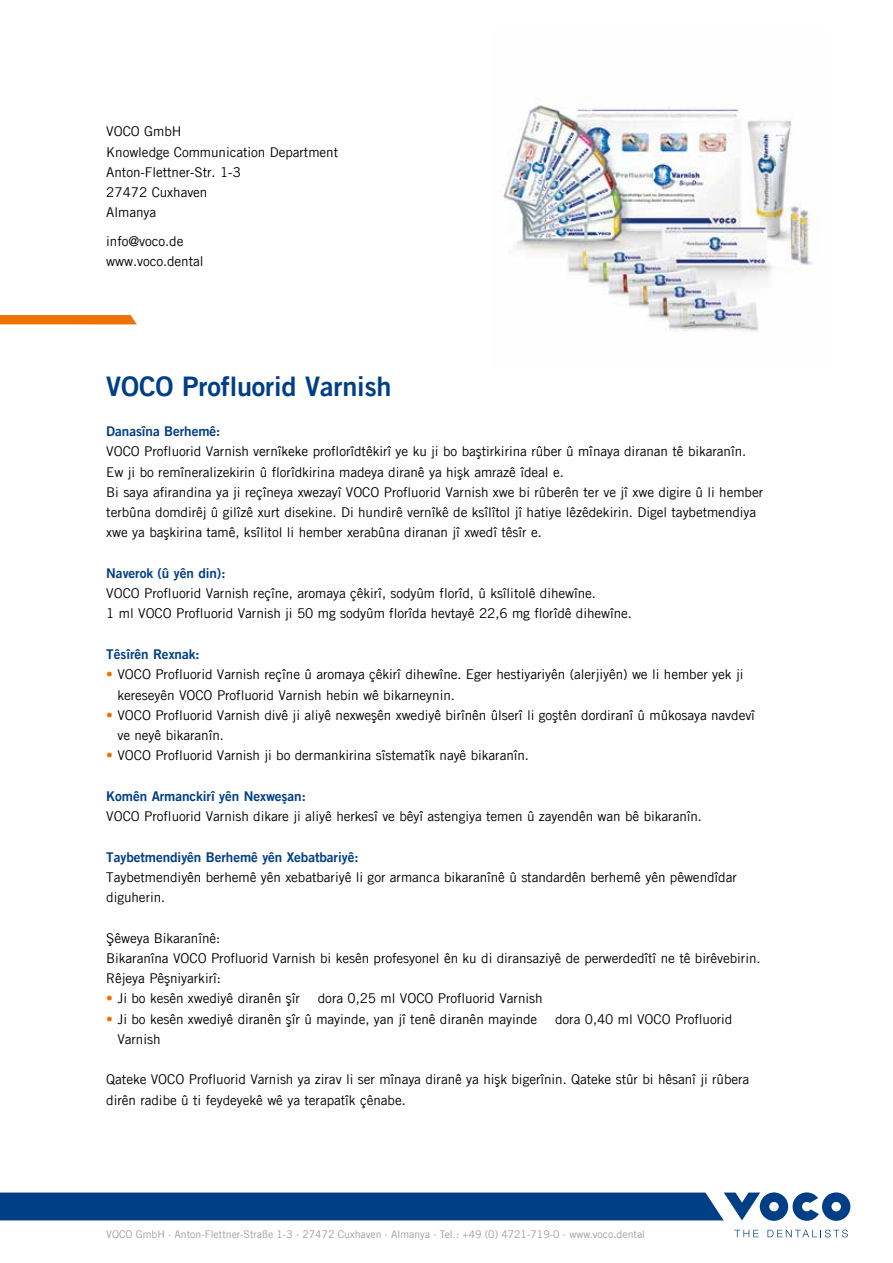
<style>
.page{position:relative;width:893px;height:1263px;background:#fff}
.page>*{position:absolute;margin:0;border:0;box-sizing:border-box;transform-origin:0 0}
.t1{font:27px "Trade Gothic LT Com Bd 2";letter-spacing:-.005em;color:#003f85}
.t2{font:13.5px/20.2px "Trade Gothic LT Com";letter-spacing:-.005em;color:#000}
.t3{font:13.5px "Trade Gothic LT Com Bd 2";letter-spacing:-.005em;color:#003f85}
.t4{font:10.5px "Trade Gothic LT Com";color:#9d9d9c}
.s1{color:#ee7203}
</style>
<div class="page">
<img style="left:503px;top:105px;width:316px;height:226px">
<svg style="left:0;top:315px;width:137px;height:9px"></svg>
<svg style="left:0;top:1192px;width:850px;height:29px;background:#1b5392"></svg>
<svg style="left:734px;top:1230px;width:24px;height:7px"></svg>
<svg style="left:767px;top:1229px;width:81px;height:8px"></svg>
<p class="t2" style="left:106px;top:121px;width:233px">VOCO GmbH<br>Knowledge Communication Department<br>Anton-Flettner-Str. 1-3<br>27472 Cuxhaven<br>Almanya</p>
<p class="t2" style="left:106px;top:231px;width:99px">info@voco.de www.voco.dental</p>
<h1 class="t1" style="left:106px;top:369px;width:287px">VOCO Profluorid Varnish</h1>
<p class="t3" style="left:106px;top:423px;width:116px">Danasîna Berhemê:</p>
<p class="t2" style="left:106px;top:441px;width:658px">VOCO Profluorid Varnish vernîkeke proflorîdtêkirî ye ku ji bo baştirkirina rûber û mînaya diranan tê bikaranîn.<br>Ew ji bo remîneralizekirin û florîdkirina madeya diranê ya hişk amrazê îdeal e.<br>Bi saya afirandina ya ji reçîneya xwezayî VOCO Profluorid Varnish xwe bi rûberên ter ve jî xwe digire û li hember terbûna domdirêj û gilîzê xurt disekine. Di hundirê vernîkê de ksîlîtol jî hatiye lêzêdekirin. Digel taybetmendiya xwe ya başkirina tamê, ksîlitol li hember xerabûna diranan jî xwedî têsîr e.</p>
<p class="t3" style="left:106px;top:565px;width:121px">Naverok (û yên din):</p>
<p class="t2" style="left:106px;top:583px;width:527px">VOCO Profluorid Varnish reçîne, aromaya çêkirî, sodyûm florîd, û ksîlitolê dihewîne.<br>1 ml VOCO Profluorid Varnish ji 50 mg sodyûm florîda hevtayê 22,6 mg florîdê dihewîne.</p>
<p class="t3" style="left:106px;top:646px;width:95px">Têsîrên Rexnak:</p>
<p class="t2" style="left:117px;top:664px;width:627px;text-indent:-11px"><span class="s1">•</span> VOCO Profluorid Varnish reçîne û aromaya çêkirî dihewîne. Eger hestiyariyên (alerjiyên) we li hember yek ji kereseyên VOCO Profluorid Varnish hebin wê bikarneynin.</p>
<p class="t2" style="left:117px;top:705px;width:639px;text-indent:-11px"><span class="s1">•</span> VOCO Profluorid Varnish divê ji aliyê nexweşên xwediyê birînên ûlserî li goştên dordiranî û mûkosaya navdevî ve neyê bikaranîn.</p>
<p class="t2" style="left:106px;top:745px;width:424px"><span class="s1">•</span> VOCO Profluorid Varnish ji bo dermankirina sîstematîk nayê bikaranîn.</p>
<p class="t3" style="left:106px;top:787px;width:201px">Komên Armanckirî yên Nexweşan:</p>
<p class="t2" style="left:106px;top:806px;width:597px">VOCO Profluorid Varnish dikare ji aliyê herkesî ve bêyî astengiya temen û zayendên wan bê bikaranîn.</p>
<p class="t3" style="left:106px;top:848px;width:254px">Taybetmendiyên Berhemê yên Xebatbariyê:</p>
<p class="t2" style="left:106px;top:867px;width:632px">Taybetmendiyên berhemê yên xebatbariyê li gor armanca bikaranînê û standardên berhemê yên pêwendîdar diguherin.</p>
<p class="t2" style="left:106px;top:927px;width:656px">Şêweya Bikaranînê:<br>Bikaranîna VOCO Profluorid Varnish bi kesên profesyonel ên ku di diransaziyê de perwerdedîtî ne tê birêvebirin.<br>Rêjeya Pêşniyarkirî:</p>
<p class="t2" style="left:106px;top:988px;width:195px"><span class="s1">•</span> Ji bo kesên xwediyê diranên şîr</p>
<p class="t2" style="left:318px;top:988px;width:226px">dora 0,25 ml VOCO Profluorid Varnish</p>
<p class="t2" style="left:106px;top:1008px;width:433px"><span class="s1">•</span> Ji bo kesên xwediyê diranên şîr û mayinde, yan jî tenê diranên mayinde</p>
<p class="t2" style="left:555px;top:1008px;width:179px">dora 0,40 ml VOCO Profluorid</p>
<p class="t2" style="left:117px;top:1029px;width:45px">Varnish</p>
<p class="t2" style="left:106px;top:1069px;width:645px">Qateke VOCO Profluorid Varnish ya zirav li ser mînaya diranê ya hişk bigerînin. Qateke stûr bi hêsanî ji rûbera dirên radibe û ti feydeyekê wê ya terapatîk çênabe.</p>
<p class="t4" style="left:106px;top:1227px;width:540px">VOCO GmbH · Anton-Flettner-Straße 1-3 · 27472 Cuxhaven · Almanya · Tel.: +49 (0) 4721-719-0 · www.voco.dental</p>
</div>
